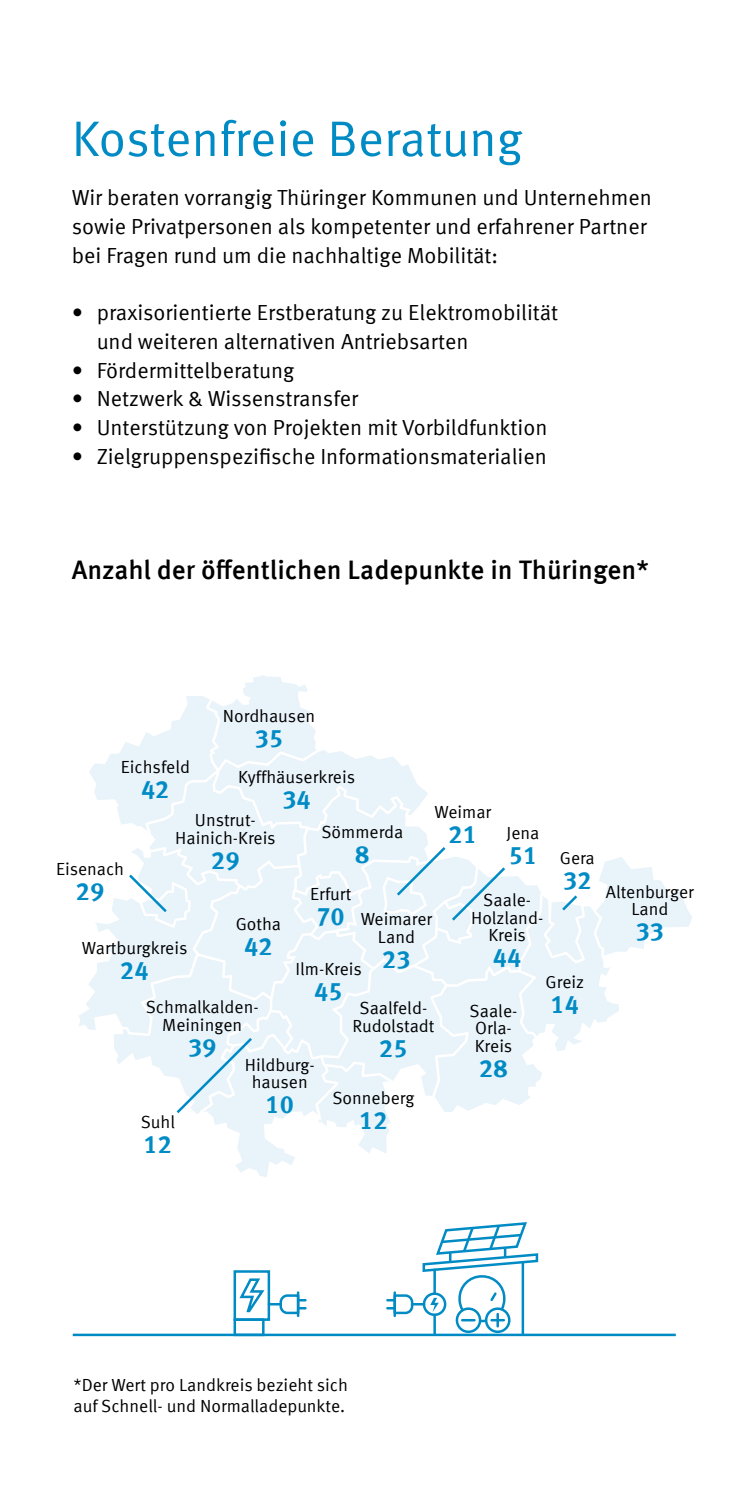
<style>
.page{position:relative;width:745px;height:1489px;background:#fff}
.page>*{position:absolute;margin:0;border:0;box-sizing:border-box;transform-origin:0 0}
.t1{font:50px "Meta Offc Pro Norm";letter-spacing:-.005em;color:#008bc5}
.t2{font:500 26.75px "Meta Offc Pro";color:#000}
.t3{font:700 25px "Meta Offc Pro";color:#008bc5}
.t4{font:21.75px/28.8px "Meta Offc Pro Norm";color:#000}
.t5{font:17.5px/17.5px "Meta Offc Pro Norm";color:#000;text-align:center}
.s1{font-family:"Meta Offc Pro";font-weight:700;font-size:25px;color:#008bc5}
</style>
<div class="page">
<hr style="left:433px;top:1313px;width:2px;height:22px;background:#008bc5">
<hr style="left:521px;top:1260px;width:2px;height:75px;background:#008bc5">
<div style="left:455px;top:1307px;width:26px;height:25px;border:2px solid #008bc5;border-radius:50%"></div>
<div style="left:484px;top:1307px;width:26px;height:25px;border:2px solid #008bc5;border-radius:50%"></div>
<div style="left:233px;top:1270px;width:37px;height:50px;border:2px solid #008bc5"></div>
<div style="left:233px;top:1318px;width:31px;height:17px;border:2px solid #008bc5"></div>
<svg style="left:239px;top:1276px;width:66px;height:39px"></svg>
<svg style="left:387px;top:1222px;width:152px;height:104px"></svg>
<hr style="left:73px;top:1333px;width:602px;height:2px;background:#008bc5">
<svg style="left:79px;top:675px;width:613px;height:502px"></svg>
<h1 class="t1" style="left:72px;top:101px;width:452px">Kostenfreie Beratung</h1>
<p class="t4" style="left:72px;top:182px;width:581px">Wir beraten vorrangig Thüringer Kommunen und Unternehmen sowie Privatpersonen als kompetenter und erfahrener Partner bei Fragen rund um die nachhaltige Mobilität:</p>
<p class="t4" style="left:97px;top:297px;width:462px;text-indent:-25px">• praxisorientierte Erstberatung zu Elektromobilität und weiteren alternativen Antriebsarten</p>
<p class="t4" style="left:72px;top:354px;width:224px">• Fördermittelberatung</p>
<p class="t4" style="left:72px;top:383px;width:288px">• Netzwerk &amp; Wissenstransfer</p>
<p class="t4" style="left:72px;top:412px;width:477px">• Unterstützung von Projekten mit Vorbildfunktion</p>
<p class="t4" style="left:72px;top:440px;width:476px">• Zielgruppenspezifische Informationsmaterialien</p>
<p class="t2" style="left:72px;top:549px;width:578px">Anzahl der öffentlichen Ladepunkte in Thüringen*</p>
<p class="t5" style="left:223px;top:705px;width:94px">Nordhausen</p>
<p class="t3" style="left:255px;top:718px;width:30px">35</p>
<p class="t5" style="left:121px;top:757px;width:71px">Eichsfeld</p>
<p class="t3" style="left:141px;top:769px;width:30px">42</p>
<p class="t5" style="left:175px;top:810px;width:102px">Unstrut-<br>Hainich-Kreis</p>
<p class="t3" style="left:211px;top:840px;width:30px">29</p>
<p class="t5" style="left:238px;top:766px;width:118px">Kyffhäuserkreis</p>
<p class="t3" style="left:282px;top:779px;width:30px">34</p>
<p class="t5" style="left:321px;top:822px;width:84px">Sömmerda</p>
<p class="t3" style="left:355px;top:834px;width:16px">8</p>
<p class="t5" style="left:434px;top:801px;width:58px">Weimar</p>
<p class="t3" style="left:448px;top:814px;width:30px">21</p>
<p class="t5" style="left:506px;top:819px;width:90px;line-height:24.5px;text-align:left">Jena<br><span class="s1">51</span> Gera</p>
<p class="t3" style="left:562px;top:860px;width:30px">32</p>
<p class="t5" style="left:56px;top:859px;width:70px">Eisenach</p>
<p class="t3" style="left:76px;top:872px;width:30px">29</p>
<p class="t5" style="left:310px;top:884px;width:43px">Erfurt</p>
<p class="t3" style="left:316px;top:897px;width:30px">70</p>
<p class="t5" style="left:471px;top:890px;width:74px">Saale-<br>Holzland-<br>Kreis</p>
<p class="t3" style="left:492px;top:938px;width:30px">44</p>
<p class="t5" style="left:360px;top:909px;width:73px">Weimarer<br>Land</p>
<p class="t3" style="left:382px;top:939px;width:30px">23</p>
<p class="t5" style="left:235px;top:914px;width:47px">Gotha</p>
<p class="t3" style="left:244px;top:927px;width:30px">42</p>
<p class="t5" style="left:82px;top:938px;width:107px">Wartburgkreis</p>
<p class="t3" style="left:120px;top:951px;width:30px">24</p>
<p class="t5" style="left:295px;top:959px;width:68px">Ilm-Kreis</p>
<p class="t3" style="left:314px;top:972px;width:30px">45</p>
<p class="t5" style="left:545px;top:971px;width:40px">Greiz</p>
<p class="t5" style="left:469px;top:1000px;width:49px">Saale-</p>
<p class="t3" style="left:550px;top:984px;width:30px">14</p>
<p class="t5" style="left:474px;top:1018px;width:39px;text-align:left">Orla-<br>Kreis</p>
<p class="t3" style="left:479px;top:1048px;width:30px">28</p>
<p class="t5" style="left:146px;top:997px;width:114px">Schmalkalden-<br>Meiningen</p>
<p class="t3" style="left:188px;top:1027px;width:30px">39</p>
<p class="t5" style="left:352px;top:998px;width:84px">Saalfeld-<br>Rudolstadt</p>
<p class="t3" style="left:379px;top:1028px;width:30px">25</p>
<p class="t5" style="left:332px;top:1088px;width:84px">Sonneberg</p>
<p class="t3" style="left:359px;top:1101px;width:30px">12</p>
<p class="t5" style="left:245px;top:1054px;width:71px">Hildburg&shy;hausen</p>
<p class="t3" style="left:265px;top:1085px;width:30px">10</p>
<p class="t5" style="left:141px;top:1112px;width:36px">Suhl</p>
<p class="t3" style="left:143px;top:1125px;width:30px">12</p>
<p class="t5" style="left:605px;top:881px;width:89px">Altenburger<br>Land</p>
<p class="t3" style="left:635px;top:912px;width:30px">33</p>
<p class="t5" style="left:73px;top:1372px;width:276px;line-height:21px;text-align:left">*Der Wert pro Landkreis bezieht sich auf Schnell- und Normalladepunkte.</p>
</div>
